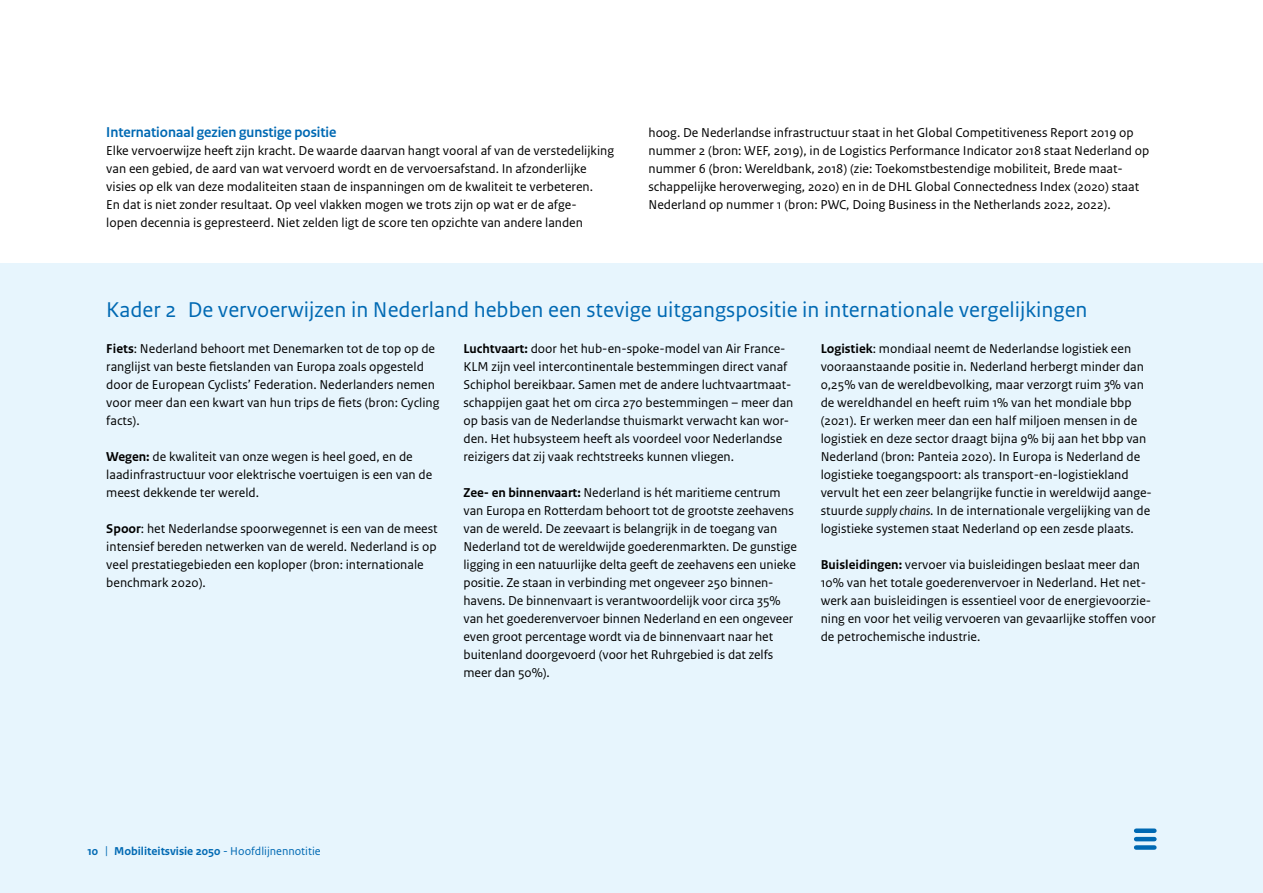
<style>
.page{position:relative;width:1263px;height:893px;background:#fff}
.page>*{position:absolute;margin:0;border:0;box-sizing:border-box;transform-origin:0 0}
.K_-_kop_-_H3{font:22.5px "Rijksoverheid Sans Text";color:#0069b3}
.Subparagraaf_ongenum{font:700 15px "Rijksoverheid Sans Heading";color:#0069b3}
.Platte_tekst_-_P{font:13.5px/18px "Rijksoverheid Sans Text";color:#000}
.t1{font:700 12px "Rijksoverheid Sans Text";color:#0069b3}
.s1{font-weight:700}
.s2{font-style:italic}
.s3{font-weight:400}
</style>
<div class="page">
<div style="left:0;top:263px;width:1263px;height:630px;background:#e7f5fd"></div>
<div style="left:1136px;top:828px;width:18px;height:5px;background:#0069b3"></div>
<hr style="left:1136px;top:837px;width:18px;height:4px;background:#0069b3">
<div style="left:1136px;top:845px;width:18px;height:5px;background:#0069b3"></div>
<h4 class="Subparagraaf_ongenum" style="left:106px;top:124px;width:232px">Internationaal gezien gunstige positie</h4>
<p class="Platte_tekst_-_P" style="left:106px;top:142px;width:509px">Elke vervoerwijze heeft zijn kracht. De waarde daarvan hangt vooral af van de verstedelijking van een gebied, de aard van wat vervoerd wordt en de vervoersafstand. In afzonderlijke visies op elk van deze modaliteiten staan de inspanningen om de kwaliteit te verbeteren.<br>En dat is niet zonder resultaat. Op veel vlakken mogen we trots zijn op wat er de afge-<br>lopen decennia is gepresteerd. Niet zelden ligt de score ten opzichte van andere landen</p>
<p class="Platte_tekst_-_P" style="left:648px;top:124px;width:502px">hoog. De Nederlandse infrastructuur staat in het Global Competitiveness Report 2019 op nummer 2 (bron: WEF, 2019), in de Logistics Performance Indicator 2018 staat Nederland op nummer 6 (bron: Wereldbank, 2018) (zie: Toekomstbestendige mobiliteit, Brede maat&shy;schappelijke heroverweging, 2020) en in de DHL Global Connectedness Index (2020) staat Nederland op nummer 1 (bron: PWC, Doing Business in the Netherlands 2022, 2022).</p>
<h3 class="K_-_kop_-_H3" style="left:106px;top:297px;width:983px">Kader 2 De vervoerwijzen in Nederland hebben een stevige uitgangspositie in internationale vergelijkingen</h3>
<p class="Platte_tekst_-_P" style="left:106px;top:340px;width:335px"><span class="s1">Fiets</span>: Nederland behoort met Denemarken tot de top op de ranglijst van beste fietslanden van Europa zoals opgesteld door de European Cyclists’ Federation. Nederlanders nemen voor meer dan een kwart van hun trips de fiets (bron: Cycling facts).</p>
<p class="Platte_tekst_-_P" style="left:106px;top:448px;width:327px"><span class="s1">Wegen:</span> de kwaliteit van onze wegen is heel goed, en de laadinfrastructuur voor elektrische voertuigen is een van de meest dekkende ter wereld.</p>
<p class="Platte_tekst_-_P" style="left:106px;top:520px;width:333px"><span class="s1">Spoor</span>: het Nederlandse spoorwegennet is een van de meest intensief bereden netwerken van de wereld. Nederland is op veel prestatiegebieden een koploper (bron: internationale benchmark 2020).</p>
<p class="Platte_tekst_-_P" style="left:821px;top:340px;width:333px"><span class="s1">Logistiek</span>: mondiaal neemt de Nederlandse logistiek een vooraanstaande positie in. Nederland herbergt minder dan 0,25% van de wereldbevolking, maar verzorgt ruim 3% van de wereldhandel en heeft ruim 1% van het mondiale bbp (2021). Er werken meer dan een half miljoen mensen in de logistiek en deze sector draagt bijna 9% bij aan het bbp van Nederland (bron: Panteia 2020). In Europa is Nederland de logistieke toegangspoort: als transport-en-logistiekland vervult het een zeer belangrijke functie in wereldwijd aange&shy;stuurde <span class="s2">supply chains</span>. In de internationale vergelijking van de logistieke systemen staat Nederland op een zesde plaats.</p>
<p class="Platte_tekst_-_P" style="left:821px;top:556px;width:337px"><span class="s1">Buisleidingen:</span> vervoer via buisleidingen beslaat meer dan 10% van het totale goederenvervoer in Nederland. Het net&shy;werk aan buisleidingen is essentieel voor de energievoorzie&shy;ning en voor het veilig vervoeren van gevaarlijke stoffen voor de petrochemische industrie.</p>
<p class="Platte_tekst_-_P" style="left:463px;top:340px;width:331px"><span class="s1">Luchtvaart:</span> door het hub-en-spoke-model van Air France-KLM zijn veel intercontinentale bestemmingen direct vanaf Schiphol bereikbaar. Samen met de andere luchtvaartmaat&shy;schappijen gaat het om circa 270 bestemmingen – meer dan op basis van de Nederlandse thuismarkt verwacht kan wor&shy;den. Het hubsysteem heeft als voordeel voor Nederlandse reizigers dat zij vaak rechtstreeks kunnen vliegen.</p>
<p class="Platte_tekst_-_P" style="left:463px;top:484px;width:335px"><span class="s1">Zee- en binnenvaart:</span> Nederland is hét maritieme centrum van Europa en Rotterdam behoort tot de grootste zeehavens van de wereld. De zeevaart is belangrijk in de toegang van Nederland tot de wereldwijde goederenmarkten. De gunstige ligging in een natuurlijke delta geeft de zeehavens een unieke positie. Ze staan in verbinding met ongeveer 250 binnen&shy;havens. De binnenvaart is verantwoordelijk voor circa 35% van het goederenvervoer binnen Nederland en een ongeveer even groot percentage wordt via de binnenvaart naar het buitenland doorgevoerd (voor het Ruhrgebied is dat zelfs meer dan 50%).</p>
<p class="t1" style="left:87px;top:844px;width:235px">10 <span class="s3">|</span> Mobiliteitsvisie 2050 <span class="s3">- Hoofdlijnennotitie</span></p>
</div>
